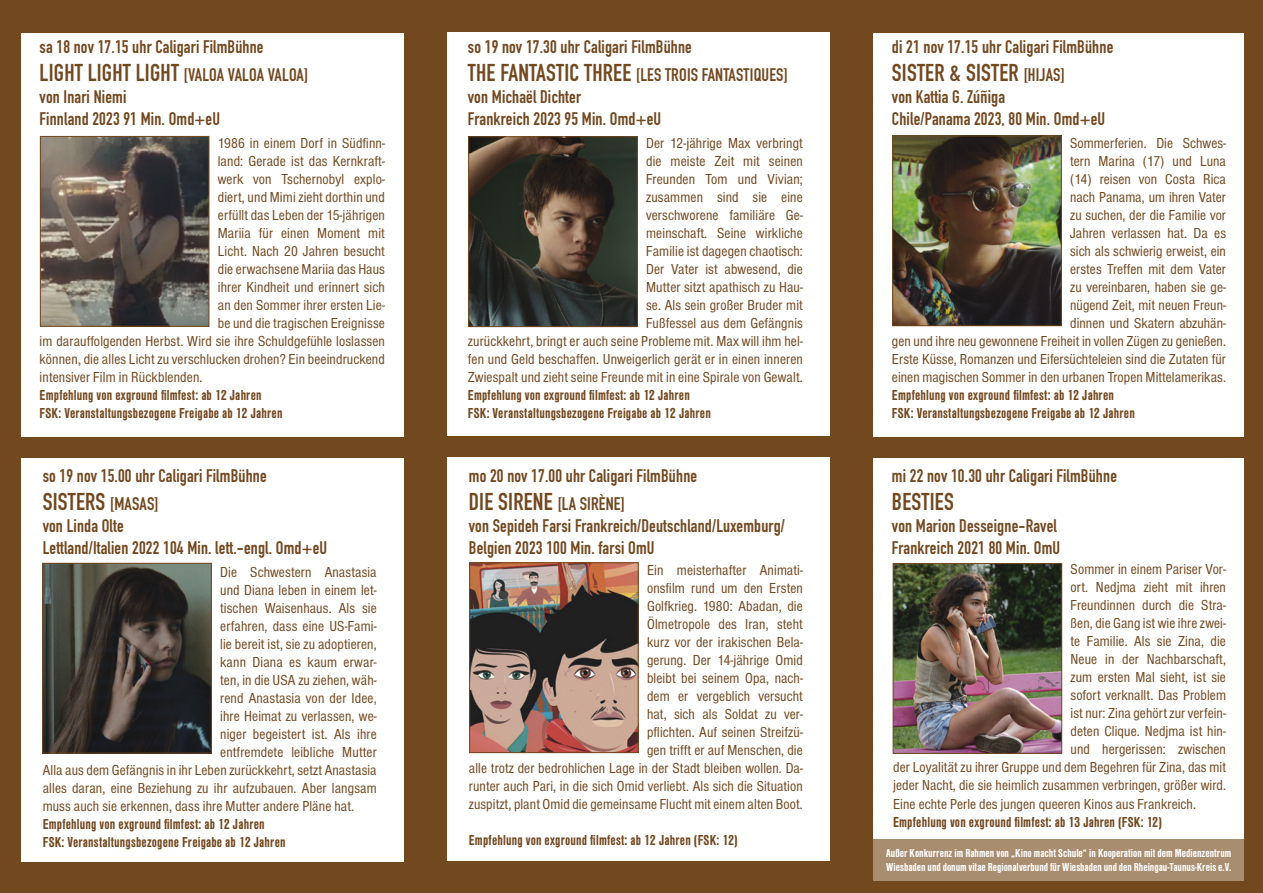
<style>
.page{position:relative;width:1263px;height:893px;background:#72481f}
.page>*{position:absolute;margin:0;border:0;box-sizing:border-box;transform-origin:0 0}
.t1{font:24px "DIN Engschrift";letter-spacing:.01em;color:#72481f}
.t2{font:18px/21.6px "DIN Engschrift";letter-spacing:.01em;color:#72481f}
.t3{font:condensed 15px/18px "Sans";letter-spacing:.01em;color:#72481f;text-align:right}
.t4{font:700 condensed 15px/18px "Sans";letter-spacing:.01em;color:#72481f}
.t5{font:700 condensed 12px/14.4px "Sans";color:#fff}
.s1{font-size:24px}
.s2{font-size:18px}
</style>
<div class="page">
<div style="left:873px;top:839px;width:371px;height:41px;background:#a98d6f"></div>
<div style="left:21px;top:33px;width:383px;height:404px;background:#fff"></div>
<div style="left:21px;top:458px;width:383px;height:404px;background:#fff"></div>
<div style="left:447px;top:32px;width:383px;height:404px;background:#fff"></div>
<div style="left:447px;top:457px;width:383px;height:404px;background:#fff"></div>
<div style="left:873px;top:33px;width:371px;height:404px;background:#fff"></div>
<div style="left:873px;top:458px;width:371px;height:381px;background:#fff"></div>
<img style="left:42px;top:138px;width:165px;height:187px">
<div style="left:40px;top:136px;width:169px;height:191px;border:1px solid #72481f"></div>
<img style="left:44px;top:565px;width:166px;height:186px">
<div style="left:42px;top:563px;width:170px;height:190px;border:1px solid #72481f"></div>
<img style="left:470px;top:138px;width:166px;height:187px">
<div style="left:468px;top:136px;width:170px;height:191px;border:1px solid #72481f"></div>
<img style="left:471px;top:564px;width:165px;height:187px">
<div style="left:469px;top:562px;width:169px;height:191px;border:1px solid #72481f"></div>
<img style="left:894px;top:138px;width:166px;height:186px">
<div style="left:892px;top:136px;width:170px;height:190px;border:1px solid #72481f"></div>
<img style="left:895px;top:565px;width:165px;height:187px">
<div style="left:893px;top:563px;width:169px;height:191px;border:1px solid #72481f"></div>
<p class="t2" style="left:40px;top:32px;width:270px;line-height:28.8px">sa 18 nov 17.15 uhr Caligari FilmBühne<br><span class="s1">LIGHT LIGHT LIGHT</span> [VALOA VALOA VALOA]</p>
<p class="t2" style="left:40px;top:86px;width:182px">von Inari Niemi<br>Finnland 2023 91 Min. Omd+eU</p>
<p class="t3" style="left:218px;top:134px;width:169px">1986 in einem Dorf in Südfinn-</p>
<p class="t3" style="left:218px;top:152px;width:169px">land: Gerade ist das Kernkraft-</p>
<p class="t3" style="left:218px;top:170px;width:169px">werk von Tschernobyl explo-</p>
<p class="t3" style="left:218px;top:188px;width:169px">diert, und Mimi zieht dorthin und</p>
<p class="t3" style="left:218px;top:206px;width:169px">erfüllt das Leben der 15-jährigen</p>
<p class="t3" style="left:218px;top:224px;width:169px">Mariia für einen Moment mit</p>
<p class="t3" style="left:218px;top:242px;width:169px">Licht. Nach 20 Jahren besucht</p>
<p class="t3" style="left:218px;top:260px;width:169px">die erwachsene Mariia das Haus</p>
<p class="t3" style="left:218px;top:278px;width:169px">ihrer Kindheit und erinnert sich</p>
<p class="t3" style="left:218px;top:296px;width:169px">an den Sommer ihrer ersten Lie-</p>
<p class="t3" style="left:218px;top:314px;width:169px">be und die tragischen Ereignisse</p>
<p class="t3" style="left:40px;top:332px;width:347px">im darauffolgenden Herbst. Wird sie ihre Schuldgefühle loslassen</p>
<p class="t3" style="left:40px;top:350px;width:347px">können, die alles Licht zu verschlucken drohen? Ein beeindruckend</p>
<p class="t3" style="left:40px;top:368px;width:164px">intensiver Film in Rückblenden.</p>
<p class="t4" style="left:40px;top:386px;width:244px">Empfehlung von exground filmfest: ab 12 Jahren<br>FSK: Veranstaltungsbezogene Freigabe ab 12 Jahren</p>
<p class="t2" style="left:43px;top:465px;width:225px">so 19 nov 15.00 uhr Caligari FilmBühne</p>
<h1 class="t1" style="left:43px;top:488px;width:117px">SISTERS <span class="s2">[MASAS]</span></h1>
<p class="t2" style="left:43px;top:515px;width:286px">von Linda Olte<br>Lettland/Italien 2022 104 Min. lett.-engl. Omd+eU</p>
<p class="t3" style="left:220px;top:563px;width:158px">Die Schwestern Anastasia</p>
<p class="t3" style="left:220px;top:581px;width:158px">und Diana leben in einem let-</p>
<p class="t3" style="left:220px;top:599px;width:158px">tischen Waisenhaus. Als sie</p>
<p class="t3" style="left:220px;top:617px;width:158px">erfahren, dass eine US-Fami-</p>
<p class="t3" style="left:220px;top:635px;width:158px">lie bereit ist, sie zu adoptieren,</p>
<p class="t3" style="left:220px;top:653px;width:158px">kann Diana es kaum erwar-</p>
<p class="t3" style="left:220px;top:671px;width:158px">ten, in die USA zu ziehen, wäh-</p>
<p class="t3" style="left:220px;top:689px;width:158px">rend Anastasia von der Idee,</p>
<p class="t3" style="left:220px;top:707px;width:158px">ihre Heimat zu verlassen, we-</p>
<p class="t3" style="left:220px;top:725px;width:158px">niger begeistert ist. Als ihre</p>
<p class="t3" style="left:220px;top:743px;width:158px">entfremdete leibliche Mutter</p>
<p class="t3" style="left:43px;top:761px;width:335px">Alla aus dem Gefängnis in ihr Leben zurückkehrt, setzt Anastasia</p>
<p class="t3" style="left:43px;top:779px;width:335px">alles daran, eine Beziehung zu ihr aufzubauen. Aber langsam</p>
<p class="t3" style="left:43px;top:797px;width:313px">muss auch sie erkennen, dass ihre Mutter andere Pläne hat.</p>
<p class="t4" style="left:43px;top:815px;width:244px">Empfehlung von exground filmfest: ab 12 Jahren<br>FSK: Veranstaltungsbezogene Freigabe ab 12 Jahren</p>
<p class="t2" style="left:468px;top:32px;width:321px;line-height:28.8px">so 19 nov 17.30 uhr Caligari FilmBühne<br><span class="s1">THE FANTASTIC THREE</span> [LES TROIS FANTASTIQUES]</p>
<p class="t2" style="left:468px;top:86px;width:195px">von Michaël Dichter<br>Frankreich 2023 95 Min. Omd+eU</p>
<p class="t3" style="left:468px;top:134px;width:336px">Der 12-jährige Max verbringt<br>die meiste Zeit mit seinen<br>Freunden Tom und Vivian;<br>zusammen sind sie eine<br>verschworene familiäre Ge-<br>meinschaft. Seine wirkliche<br>Familie ist dagegen chaotisch:<br>Der Vater ist abwesend, die<br>Mutter sitzt apathisch zu Hau-<br>se. Als sein großer Bruder mit<br>Fußfessel aus dem Gefängnis<br>zurückkehrt, bringt er auch seine Probleme mit. Max will ihm hel&shy;fen und Geld beschaffen. Unweigerlich gerät er in einen inneren Zwiespalt und zieht seine Freunde mit in eine Spirale von Gewalt.</p>
<p class="t4" style="left:468px;top:386px;width:244px">Empfehlung von exground filmfest: ab 12 Jahren<br>FSK: Veranstaltungsbezogene Freigabe ab 12 Jahren</p>
<p class="t2" style="left:469px;top:461px;width:230px;line-height:28.8px">mo 20 nov 17.00 uhr Caligari FilmBühne<br><span class="s1">DIE SIRENE</span> [LA SIRÈNE]</p>
<p class="t2" style="left:469px;top:515px;width:318px">von Sepideh Farsi Frankreich/Deutschland/Luxemburg/<br>Belgien 2023 100 Min. farsi OmU</p>
<p class="t3" style="left:469px;top:561px;width:335px">Ein meisterhafter Animati-<br>onsfilm rund um den Ersten<br>Golfkrieg. 1980: Abadan, die<br>Ölmetropole des Iran, steht<br>kurz vor der irakischen Bela-<br>gerung. Der 14-jährige Omid<br>bleibt bei seinem Opa, nach-<br>dem er vergeblich versucht<br>hat, sich als Soldat zu ver-<br>pflichten. Auf seinen Streifzü-<br>gen trifft er auf Menschen, die<br>alle trotz der bedrohlichen Lage in der Stadt bleiben wollen. Da&shy;runter auch Pari, in die sich Omid verliebt. Als sich die Situation zuspitzt, plant Omid die gemeinsame Flucht mit einem alten Boot.</p>
<p class="t4" style="left:469px;top:831px;width:270px">Empfehlung von exground filmfest: ab 12 Jahren (FSK: 12)</p>
<p class="t2" style="left:892px;top:36px;width:223px">di 21 nov 17.15 uhr Caligari FilmBühne</p>
<h1 class="t1" style="left:892px;top:59px;width:174px">SISTER &amp; SISTER <span class="s2">[HIJAS]</span></h1>
<p class="t2" style="left:892px;top:86px;width:215px">von Kattia G. Zúñiga<br>Chile/Panama 2023, 80 Min. Omd+eU</p>
<p class="t3" style="left:892px;top:134px;width:335px">Sommerferien. Die Schwes-<br>tern Marina (17) und Luna<br>(14) reisen von Costa Rica<br>nach Panama, um ihren Vater<br>zu suchen, der die Familie vor<br>Jahren verlassen hat. Da es<br>sich als schwierig erweist, ein<br>erstes Treffen mit dem Vater<br>zu vereinbaren, haben sie ge-<br>nügend Zeit, mit neuen Freun-<br>dinnen und Skatern abzuhän-<br>gen und ihre neu gewonnene Freiheit in vollen Zügen zu genießen.<br>Erste Küsse, Romanzen und Eifersüchteleien sind die Zutaten für einen magischen Sommer in den urbanen Tropen Mittelamerikas.</p>
<p class="t4" style="left:892px;top:386px;width:244px">Empfehlung von exground filmfest: ab 12 Jahren<br>FSK: Veranstaltungsbezogene Freigabe ab 12 Jahren</p>
<p class="t2" style="left:892px;top:465px;width:227px">mi 22 nov 10.30 uhr Caligari FilmBühne</p>
<h1 class="t1" style="left:892px;top:488px;width:63px">BESTIES</h1>
<p class="t2" style="left:892px;top:515px;width:170px">von Marion Desseigne-Ravel<br>Frankreich 2021 80 Min. OmU</p>
<p class="t3" style="left:1070px;top:561px;width:157px">Sommer in einem Pariser Vor-</p>
<p class="t3" style="left:1070px;top:579px;width:157px">ort. Nedjma zieht mit ihren</p>
<p class="t3" style="left:1070px;top:597px;width:157px">Freundinnen durch die Stra-</p>
<p class="t3" style="left:1070px;top:615px;width:157px">ßen, die Gang ist wie ihre zwei-</p>
<p class="t3" style="left:1070px;top:633px;width:157px">te Familie. Als sie Zina, die</p>
<p class="t3" style="left:1070px;top:651px;width:157px">Neue in der Nachbarschaft,</p>
<p class="t3" style="left:1070px;top:669px;width:157px">zum ersten Mal sieht, ist sie</p>
<p class="t3" style="left:1070px;top:687px;width:157px">sofort verknallt. Das Problem</p>
<p class="t3" style="left:1070px;top:705px;width:157px">ist nur: Zina gehört zur verfein-</p>
<p class="t3" style="left:1070px;top:723px;width:157px">deten Clique. Nedjma ist hin-</p>
<p class="t3" style="left:1070px;top:741px;width:157px">und hergerissen: zwischen</p>
<p class="t3" style="left:893px;top:759px;width:334px">der Loyalität zu ihrer Gruppe und dem Begehren für Zina, das mit</p>
<p class="t3" style="left:893px;top:777px;width:334px">jeder Nacht, die sie heimlich zusammen verbringen, größer wird.</p>
<p class="t3" style="left:893px;top:795px;width:304px">Eine echte Perle des jungen queeren Kinos aus Frankreich.</p>
<p class="t4" style="left:893px;top:813px;width:270px">Empfehlung von exground filmfest: ab 13 Jahren (FSK: 12)</p>
<p class="t5" style="left:886px;top:846px;width:347px">Außer Konkurrenz im Rahmen von „Kino macht Schule“ in Kooperation mit dem Medienzentrum<br>Wiesbaden und donum vitae Regionalverbund für Wiesbaden und den Rheingau-Taunus-Kreis e.V.</p>
</div>
